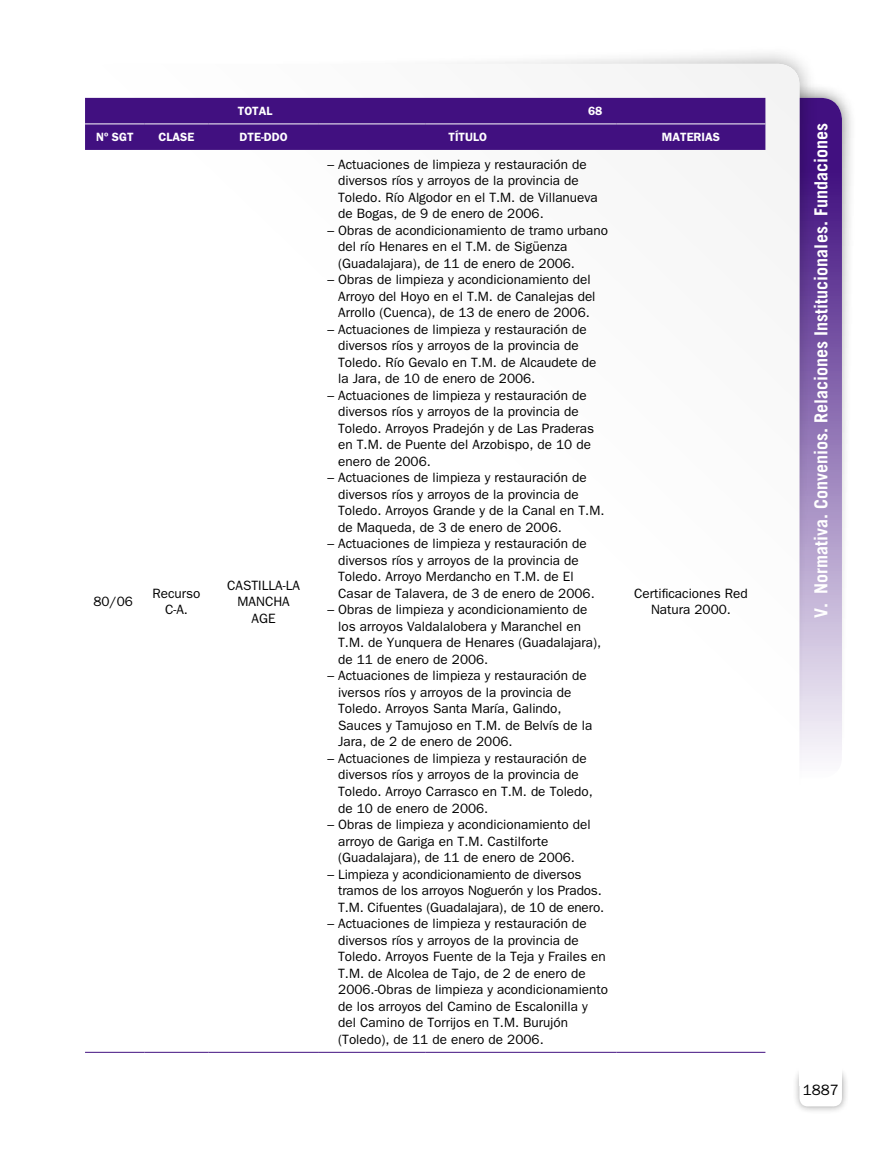
<style>
.page{position:relative;width:893px;height:1149px;background:#fff}
.page>*{position:absolute;margin:0;border:0;box-sizing:border-box;transform-origin:0 0}
.t1{font:700 18px "Trade Gothic";color:#fff}
.t2{font:15px "Franklin Gothic";color:#000}
.t3{font:13.5px/16.5px "Franklin Gothic";color:#000}
.t4{font:600 12px "Franklin Gothic";color:#fff}
</style>
<div class="page">
<div style="left:742px;top:82px;width:115px;height:691px;background:#000;opacity:.6"></div>
<div style="left:757px;top:98px;width:85px;height:680px;background:linear-gradient(to bottom,#2f0074,#faf9fc);border-radius:21px"></div>
<div style="left:150px;top:45px;width:668px;height:923px;background:#000;opacity:.4"></div>
<div style="left:85px;top:64px;width:714px;height:969px;background:#fff;border-radius:21px"></div>
<div style="left:792px;top:1064px;width:58px;height:49px;background:#000;opacity:.4"></div>
<div style="left:799px;top:1071px;width:43px;height:35px;background:#fff;border-radius:9px"></div>
<div style="left:799px;top:1063px;width:43px;height:21px;background:#fff"></div>
<div style="left:85px;top:98px;width:680px;height:52px;background:#411080"></div>
<hr style="left:85px;top:123px;width:60px;height:1px;background:#fff">
<hr style="left:145px;top:123px;width:63px;height:1px;background:#fff">
<hr style="left:208px;top:123px;width:111px;height:1px;background:#fff">
<hr style="left:319px;top:123px;width:106px;height:1px;background:#fff">
<hr style="left:425px;top:123px;width:192px;height:1px;background:#fff">
<hr style="left:617px;top:123px;width:148px;height:1px;background:#fff">
<hr style="left:85px;top:1051px;width:60px;height:1px;background:#411080">
<hr style="left:145px;top:1051px;width:63px;height:1px;background:#411080">
<hr style="left:208px;top:1051px;width:111px;height:1px;background:#411080">
<hr style="left:319px;top:1051px;width:106px;height:1px;background:#411080">
<hr style="left:425px;top:1051px;width:192px;height:1px;background:#411080">
<hr style="left:617px;top:1051px;width:148px;height:1px;background:#411080">
<p class="t4" style="left:238px;top:104px;width:36px">TOTAL</p>
<p class="t4" style="left:588px;top:104px;width:16px">68</p>
<p class="t4" style="left:96px;top:130px;width:39px">Nº SGT</p>
<p class="t4" style="left:159px;top:130px;width:37px">CLASE</p>
<p class="t4" style="left:240px;top:130px;width:49px">DTE-DDO</p>
<p class="t4" style="left:449px;top:130px;width:40px">TÍTULO</p>
<p class="t4" style="left:662px;top:130px;width:60px">MATERIAS</p>
<p class="t3" style="left:94px;top:593px;width:41px">80/06</p>
<p class="t3" style="left:152px;top:585px;width:50px;text-align:center">Recurso<br>C-A.</p>
<p class="t3" style="left:227px;top:576px;width:74px;text-align:center">CASTILLA-LA<br>MANCHA<br>AGE</p>
<p class="t3" style="left:338px;top:156px;width:261px;text-indent:-11px">– Actuaciones de limpieza y restauración de diversos ríos y arroyos de la provincia de Toledo. Río Algodor en el T.M. de Villanueva de Bogas, de 9 de enero de 2006.</p>
<p class="t3" style="left:338px;top:222px;width:271px;text-indent:-11px">– Obras de acondicionamiento de tramo urbano del río Henares en el T.M. de Sigüenza (Guadalajara), de 11 de enero de 2006.</p>
<p class="t3" style="left:338px;top:271px;width:259px;text-indent:-11px">– Obras de limpieza y acondicionamiento del<br>Arroyo del Hoyo en el T.M. de Canalejas del<br>Arrollo (Cuenca), de 13 de enero de 2006.</p>
<p class="t3" style="left:338px;top:321px;width:260px;text-indent:-11px">– Actuaciones de limpieza y restauración de diversos ríos y arroyos de la provincia de Toledo. Río Gevalo en T.M. de Alcaudete de la Jara, de 10 de enero de 2006.</p>
<p class="t3" style="left:338px;top:387px;width:257px;text-indent:-11px">– Actuaciones de limpieza y restauración de diversos ríos y arroyos de la provincia de Toledo. Arroyos Pradejón y de Las Praderas en T.M. de Puente del Arzobispo, de 10 de enero de 2006.</p>
<p class="t3" style="left:338px;top:469px;width:268px;text-indent:-11px">– Actuaciones de limpieza y restauración de diversos ríos y arroyos de la provincia de Toledo. Arroyos Grande y de la Canal en T.M. de Maqueda, de 3 de enero de 2006.</p>
<p class="t3" style="left:338px;top:535px;width:258px;text-indent:-11px">– Actuaciones de limpieza y restauración de diversos ríos y arroyos de la provincia de Toledo. Arroyo Merdancho en T.M. de El Casar de Talavera, de 3 de enero de 2006.</p>
<p class="t3" style="left:338px;top:601px;width:264px;text-indent:-11px">– Obras de limpieza y acondicionamiento de los arroyos Valdalalobera y Maranchel en T.M. de Yunquera de Henares (Guadalajara), de 11 de enero de 2006.</p>
<p class="t3" style="left:338px;top:667px;width:256px;text-indent:-11px">– Actuaciones de limpieza y restauración de iversos ríos y arroyos de la provincia de Toledo. Arroyos Santa María, Galindo, Sauces y Tamujoso en T.M. de Belvís de la Jara, de 2 de enero de 2006.</p>
<p class="t3" style="left:338px;top:750px;width:256px;text-indent:-11px">– Actuaciones de limpieza y restauración de diversos ríos y arroyos de la provincia de Toledo. Arroyo Carrasco en T.M. de Toledo, de 10 de enero de 2006.</p>
<p class="t3" style="left:338px;top:816px;width:254px;text-indent:-11px">– Obras de limpieza y acondicionamiento del arroyo de Gariga en T.M. Castilforte (Guadalajara), de 11 de enero de 2006.</p>
<p class="t3" style="left:338px;top:865px;width:267px;text-indent:-11px">– Limpieza y acondicionamiento de diversos tramos de los arroyos Noguerón y los Prados.<br>T.M. Cifuentes (Guadalajara), de 10 de enero.</p>
<p class="t3" style="left:338px;top:915px;width:271px;text-indent:-11px">– Actuaciones de limpieza y restauración de diversos ríos y arroyos de la provincia de Toledo. Arroyos Fuente de la Teja y Frailes en T.M. de Alcolea de Tajo, de 2 de enero de 2006.-Obras de limpieza y acondicionamiento de los arroyos del Camino de Escalonilla y del Camino de Torrijos en T.M. Burujón (Toledo), de 11 de enero de 2006.</p>
<p class="t3" style="left:634px;top:585px;width:115px;text-align:center">Certificaciones Red<br>Natura 2000.</p>
<h1 class="t1" style="left:810px;top:617px;width:496px;rotate:-90deg">V. Normativa. Convenios. Relaciones Institucionales. Fundaciones</h1>
<p class="t2" style="left:803px;top:1080px;width:37px">1887</p>
</div>
